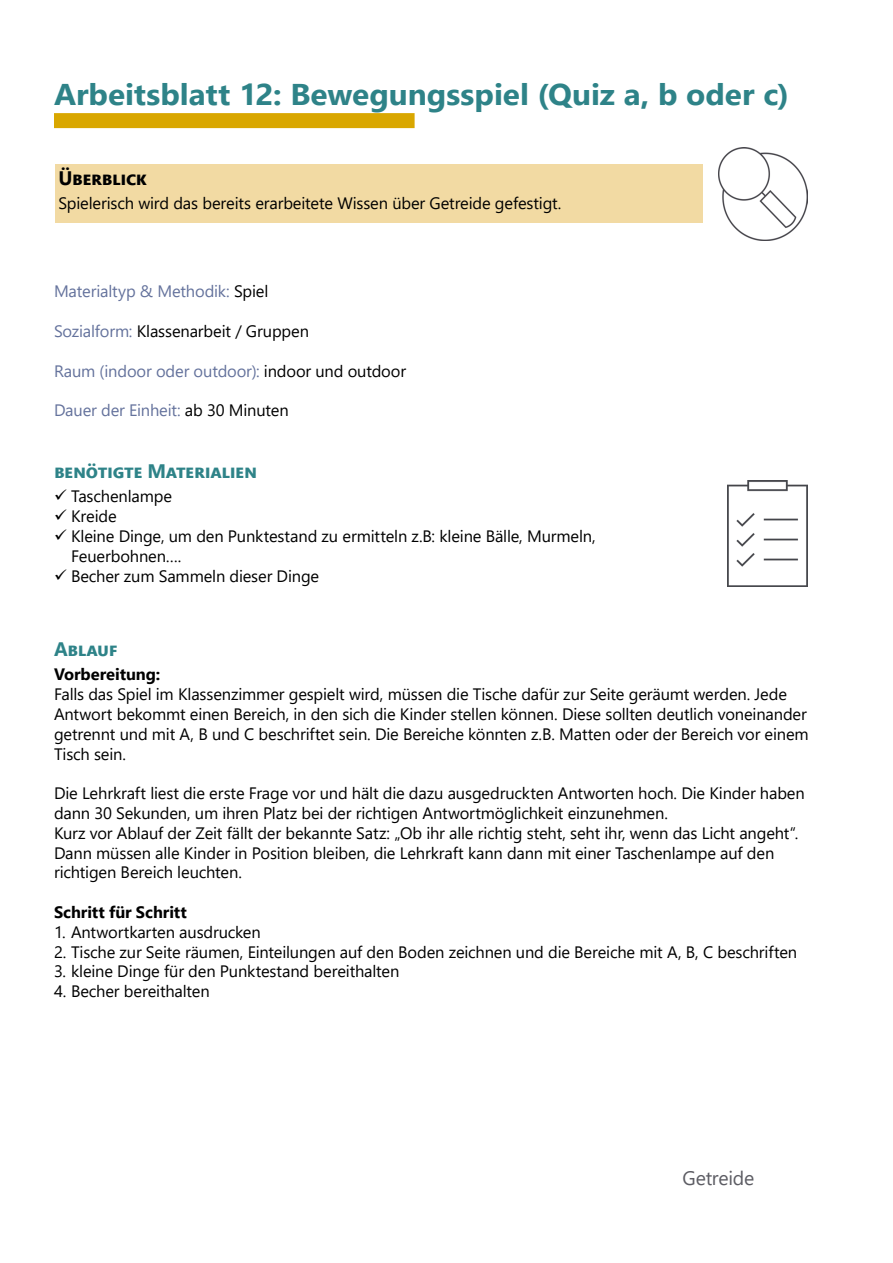
<style>
.page{position:relative;width:893px;height:1263px;background:#fff}
.page>*{position:absolute;margin:0;border:0;box-sizing:border-box;transform-origin:0 0}
.Überschrift_1{font:700 30px "Segoe UI";color:#2e8388;scale:1.05 1}
.Überschrift_2{font:700 19.5px "Segoe UI";letter-spacing:-.015em;color:#2e8388}
.Fließtext_1_Pädag{font:700 19.5px "Segoe UI";color:#000}
.t1{font:19.5px "Segoe UI";letter-spacing:-.015em;color:#5c5c63}
.Fließtext_1_Pädag-2{font:16.5px/19.8px "Segoe UI";letter-spacing:-.01em;color:#000}
.Aufzählung_Päd__Numm{font:16.5px "Segoe UI";letter-spacing:-.01em;color:#000}
.Aufzählung_Hakerl{font:16.5px "Segoe UI";letter-spacing:-.01em;color:#000}
.Fließtext_1_Pädag-3{font:16.5px "Segoe UI";letter-spacing:-.01em;color:#64729c}
.Fließtext_1_Pädag-4{font:700 16.5px "Segoe UI";letter-spacing:-.005em;color:#000}
.s1{color:#000}
.s2{color:#64729c}
</style>
<div class="page">
<div style="left:55px;top:164px;width:647px;height:59px;background:#f2daa3"></div>
<div style="left:54px;top:113px;width:361px;height:15px;background:#d9a700"></div>
<img style="left:719px;top:147px;width:89px;height:94px">
<img style="left:727px;top:480px;width:81px;height:106px">
<h1 class="Überschrift_1" style="left:54px;top:66px;width:701px">Arbeitsblatt 12: Bewegungsspiel (Quiz a, b oder c)</h1>
<p class="Fließtext_1_Pädag" style="left:58px;top:160px;width:90px">Überblick</p>
<p class="Fließtext_1_Pädag-2" style="left:58px;top:192px;width:504px">Spielerisch wird das bereits erarbeitete Wissen über Getreide gefestigt.</p>
<p class="Fließtext_1_Pädag-3" style="left:54px;top:276px;width:216px">Materialtyp &amp; Methodik: <span class="s1">Spiel</span></p>
<p class="Fließtext_1_Pädag-2" style="left:54px;top:320px;width:257px"><span class="s2">Sozialform:</span> Klassenarbeit / Gruppen</p>
<p class="Fließtext_1_Pädag-3" style="left:54px;top:355px;width:354px">Raum (indoor oder outdoor): <span class="s1">indoor und outdoor</span></p>
<p class="Fließtext_1_Pädag-3" style="left:54px;top:395px;width:236px">Dauer der Einheit: <span class="s1">ab 30 Minuten</span></p>
<h2 class="Überschrift_2" style="left:54px;top:453px;width:205px">benötigte Materialien</h2>
<p class="Aufzählung_Hakerl" style="left:71px;top:481px;width:102px">Taschenlampe</p>
<p class="Aufzählung_Hakerl" style="left:71px;top:501px;width:47px">Kreide</p>
<p class="Aufzählung_Hakerl" style="left:71px;top:521px;width:526px">Kleine Dinge, um den Punktestand zu ermitteln z.B: kleine Bälle, Murmeln,</p>
<p class="Aufzählung_Hakerl" style="left:71px;top:540px;width:112px">Feuerbohnen….</p>
<p class="Aufzählung_Hakerl" style="left:71px;top:560px;width:250px">Becher zum Sammeln dieser Dinge</p>
<h2 class="Überschrift_2" style="left:54px;top:631px;width:65px">Ablauf</h2>
<p class="Fließtext_1_Pädag-4" style="left:54px;top:659px;width:108px">Vorbereitung:</p>
<p class="Fließtext_1_Pädag-2" style="left:54px;top:683px;width:756px">Falls das Spiel im Klassenzimmer gespielt wird, müssen die Tische dafür zur Seite geräumt werden. Jede Antwort bekommt einen Bereich, in den sich die Kinder stellen können. Diese sollten deutlich voneinander getrennt und mit A, B und C beschriftet sein. Die Bereiche könnten z.B. Matten oder der Bereich vor einem Tisch sein.</p>
<p class="Fließtext_1_Pädag-2" style="left:54px;top:782px;width:752px">Die Lehrkraft liest die erste Frage vor und hält die dazu ausgedruckten Antworten hoch. Die Kinder haben dann 30 Sekunden, um ihren Platz bei der richtigen Antwortmöglichkeit einzunehmen.</p>
<p class="Fließtext_1_Pädag-2" style="left:54px;top:821px;width:746px">Kurz vor Ablauf der Zeit fällt der bekannte Satz: „Ob ihr alle richtig steht, seht ihr, wenn das Licht angeht“.<br>Dann müssen alle Kinder in Position bleiben, die Lehrkraft kann dann mit einer Taschenlampe auf den richtigen Bereich leuchten.</p>
<p class="Fließtext_1_Pädag-4" style="left:54px;top:896px;width:134px">Schritt für Schritt</p>
<p class="Aufzählung_Päd__Numm" style="left:54px;top:916px;width:208px">1. Antwortkarten ausdrucken</p>
<p class="Aufzählung_Päd__Numm" style="left:54px;top:936px;width:745px">2. Tische zur Seite räumen, Einteilungen auf den Boden zeichnen und die Bereiche mit A, B, C beschriften</p>
<p class="Aufzählung_Päd__Numm" style="left:54px;top:956px;width:347px">3. kleine Dinge für den Punktestand bereithalten</p>
<p class="Aufzählung_Päd__Numm" style="left:54px;top:976px;width:157px">4. Becher bereithalten</p>
<p class="t1" style="left:682px;top:1160px;width:73px">Getreide</p>
</div>
